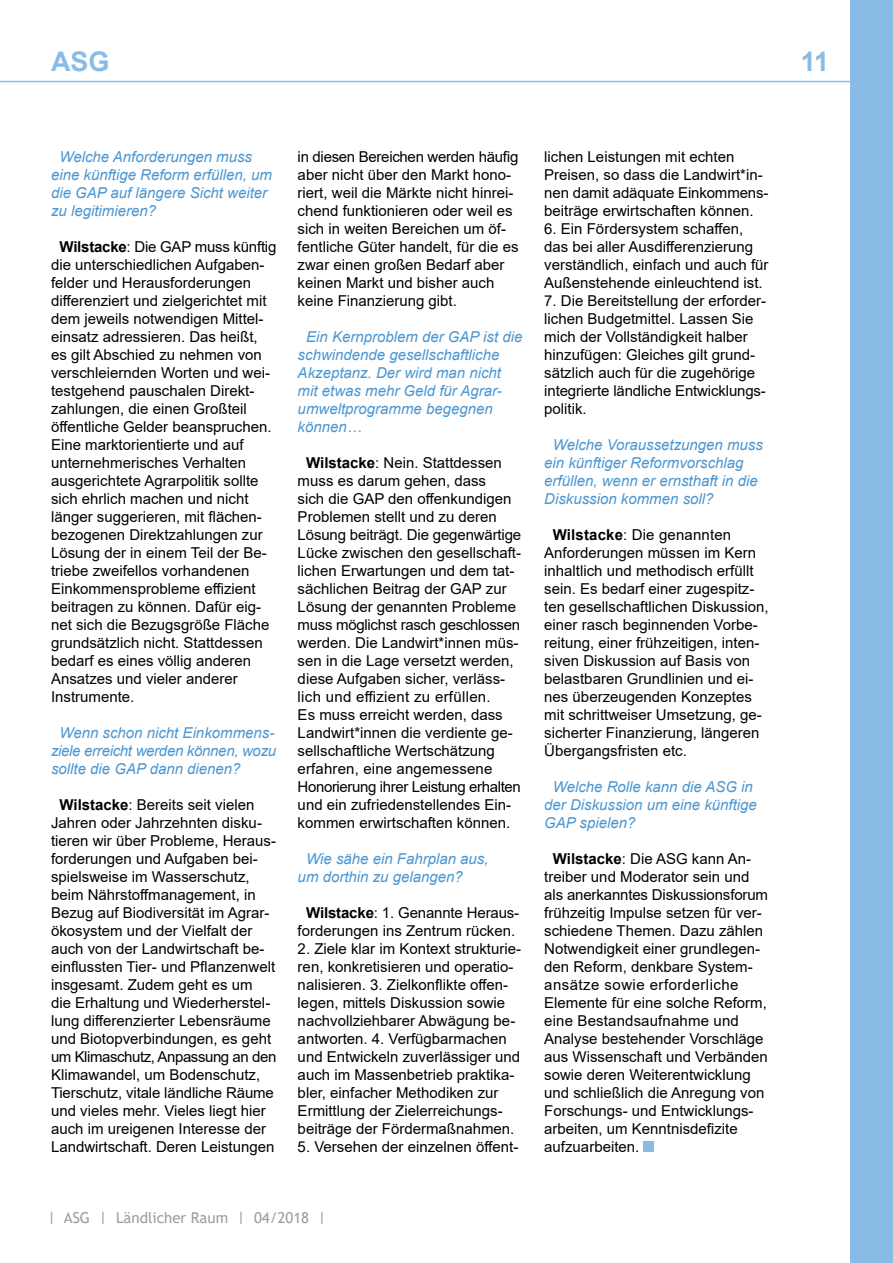
<style>
.page{position:relative;width:893px;height:1263px;background:#fff}
.page>*{position:absolute;margin:0;border:0;box-sizing:border-box;transform-origin:0 0}
.t1{font:700 27px "Arial";color:#88bce7}
.t2{font:15px/18px "Arial";color:#000}
.t3{font:italic 15px/18px "Arial";color:#4a96d2}
.t4{font:15px "Trebuchet MS";color:#9d9d9c}
.s1{font-weight:700}
</style>
<div class="page">
<div style="left:850px;top:0;width:43px;height:1263px;background:#88bce7"></div>
<hr style="left:0;top:81px;width:893px;height:1px;background:#88bce7">
<div style="left:643px;top:1141px;width:11px;height:11px;background:#88bce7"></div>
<h1 class="t1" style="left:51px;top:42px;width:60px">ASG</h1>
<h1 class="t1" style="left:801px;top:42px;width:30px">11</h1>
<p class="t3" style="left:51px;top:148px;width:222px;text-indent:9px">Welche Anforderungen muss eine künftige Reform erfüllen, um die GAP auf längere Sicht weiter zu legitimieren?</p>
<p class="t2" style="left:51px;top:238px;width:227px;text-indent:9px"><span class="s1">Wilstacke</span>: Die GAP muss künftig die unterschiedlichen Aufgaben&shy;felder und Herausforderungen differenziert und zielgerichtet mit dem jeweils notwendigen Mittel&shy;einsatz adressieren. Das heißt, es gilt Abschied zu nehmen von verschleiernden Worten und wei&shy;testgehend pauschalen Direkt&shy;zahlungen, die einen Großteil öffentliche Gelder beanspruchen.<br>Eine marktorientierte und auf unternehmerisches Verhalten ausgerichtete Agrarpolitik sollte sich ehrlich machen und nicht länger suggerieren, mit flächen&shy;bezogenen Direktzahlungen zur<br>Lösung der in einem Teil der Be&shy;triebe zweifellos vorhandenen<br>Einkommensprobleme effizient beitragen zu können. Dafür eig&shy;net sich die Bezugsgröße Fläche grundsätzlich nicht. Stattdessen bedarf es eines völlig anderen<br>Ansatzes und vieler anderer<br>Instrumente.</p>
<p class="t3" style="left:51px;top:724px;width:227px;text-indent:9px">Wenn schon nicht Einkommens&shy;ziele erreicht werden können, wozu sollte die GAP dann dienen?</p>
<p class="t2" style="left:51px;top:796px;width:227px;text-indent:9px"><span class="s1">Wilstacke</span>: Bereits seit vielen<br>Jahren oder Jahrzehnten disku&shy;tieren wir über Probleme, Heraus&shy;forderungen und Aufgaben bei&shy;spielsweise im Wasserschutz, beim Nährstoffmanagement, in<br>Bezug auf Biodiversität im Agrar&shy;ökosystem und der Vielfalt der auch von der Landwirtschaft be&shy;einflussten Tier- und Pflanzenwelt insgesamt. Zudem geht es um die Erhaltung und Wiederherstel&shy;lung differenzierter Lebensräume und Biotopverbindungen, es geht um Klimaschutz, Anpassung an den<br>Klimawandel, um Bodenschutz,<br>Tierschutz, vitale ländliche Räume und vieles mehr. Vieles liegt hier auch im ureigenen Interesse der<br>Landwirtschaft. Deren Leistungen</p>
<p class="t2" style="left:298px;top:148px;width:222px">in diesen Bereichen werden häufig aber nicht über den Markt hono&shy;riert, weil die Märkte nicht hinrei&shy;chend funktionieren oder weil es sich in weiten Bereichen um öf&shy;fentliche Güter handelt, für die es zwar einen großen Bedarf aber keinen Markt und bisher auch keine Finanzierung gibt.</p>
<p class="t3" style="left:298px;top:328px;width:226px;text-indent:9px">Ein Kernproblem der GAP ist die schwindende gesellschaftliche<br>Akzeptanz. Der wird man nicht mit etwas mehr Geld für Agrar&shy;umweltprogramme begegnen können…</p>
<p class="t2" style="left:298px;top:454px;width:225px;text-indent:9px"><span class="s1">Wilstacke</span>: Nein. Stattdessen muss es darum gehen, dass<br>sich die GAP den offenkundigen<br>Problemen stellt und zu deren<br>Lösung beiträgt. Die gegenwärtige<br>Lücke zwischen den gesellschaft&shy;lichen Erwartungen und dem tat&shy;sächlichen Beitrag der GAP zur<br>Lösung der genannten Probleme muss möglichst rasch geschlossen werden. Die Landwirt*innen müs&shy;sen in die Lage versetzt werden, diese Aufgaben sicher, verläss&shy;lich und effizient zu erfüllen.<br>Es muss erreicht werden, dass<br>Landwirt*innen die verdiente ge&shy;sellschaftliche Wertschätzung erfahren, eine angemessene<br>Honorierung ihrer Leistung erhalten und ein zufriedenstellendes Ein&shy;kommen erwirtschaften können.</p>
<p class="t3" style="left:298px;top:850px;width:192px;text-indent:9px">Wie sähe ein Fahrplan aus, um dorthin zu gelangen?</p>
<p class="t2" style="left:298px;top:904px;width:222px;text-align:center"><span class="s1">Wilstacke</span>: 1. Genannte Heraus&shy;forderungen ins Zentrum rücken.</p>
<p class="t2" style="left:298px;top:940px;width:225px">2. Ziele klar im Kontext strukturie&shy;ren, konkretisieren und operatio&shy;nalisieren. 3. Zielkonflikte offen&shy;legen, mittels Diskussion sowie nachvollziehbarer Abwägung be&shy;antworten. 4. Verfügbarmachen und Entwickeln zuverlässiger und auch im Massenbetrieb praktika&shy;bler, einfacher Methodiken zur Ermittlung der Zielerreichungs&shy;beiträge der Fördermaßnahmen.</p>
<p class="t2" style="left:298px;top:1138px;width:222px">5. Versehen der einzelnen öffent-</p>
<p class="t2" style="left:544px;top:148px;width:226px">lichen Leistungen mit echten<br>Preisen, so dass die Landwirt*in&shy;nen damit adäquate Einkommens&shy;beiträge erwirtschaften können.</p>
<p class="t2" style="left:544px;top:220px;width:226px">6. Ein Fördersystem schaffen, das bei aller Ausdifferenzierung verständlich, einfach und auch für Außenstehende einleuchtend ist.</p>
<p class="t2" style="left:544px;top:292px;width:223px">7. Die Bereitstellung der erforder&shy;lichen Budgetmittel. Lassen Sie mich der Vollständigkeit halber hinzufügen: Gleiches gilt grund&shy;sätzlich auch für die zugehörige integrierte ländliche Entwicklungs&shy;politik.</p>
<p class="t3" style="left:544px;top:436px;width:220px;text-indent:9px">Welche Voraussetzungen muss ein künftiger Reformvorschlag erfüllen, wenn er ernsthaft in die<br>Diskussion kommen soll?</p>
<p class="t2" style="left:544px;top:526px;width:226px;text-indent:9px"><span class="s1">Wilstacke</span>: Die genannten<br>Anforderungen müssen im Kern inhaltlich und methodisch erfüllt sein. Es bedarf einer zugespitz&shy;ten gesellschaftlichen Diskussion, einer rasch beginnenden Vorbe&shy;reitung, einer frühzeitigen, inten&shy;siven Diskussion auf Basis von belastbaren Grundlinien und ei&shy;nes überzeugenden Konzeptes mit schrittweiser Umsetzung, ge&shy;sicherter Finanzierung, längeren<br>Übergangsfristen etc.</p>
<p class="t3" style="left:544px;top:778px;width:214px;text-indent:9px">Welche Rolle kann die ASG in der Diskussion um eine künftige<br>GAP spielen?</p>
<p class="t2" style="left:544px;top:850px;width:225px;text-indent:9px"><span class="s1">Wilstacke</span>: Die ASG kann An&shy;treiber und Moderator sein und als anerkanntes Diskussionsforum frühzeitig Impulse setzen für ver&shy;schiedene Themen. Dazu zählen<br>Notwendigkeit einer grundlegen&shy;den Reform, denkbare System&shy;ansätze sowie erforderliche<br>Elemente für eine solche Reform, eine Bestandsaufnahme und<br>Analyse bestehender Vorschläge aus Wissenschaft und Verbänden sowie deren Weiterentwicklung und schließlich die Anregung von<br>Forschungs- und Entwicklungs&shy;arbeiten, um Kenntnisdefizite aufzuarbeiten.</p>
<p class="t4" style="left:48px;top:1208px;width:280px">| ASG | Ländlicher Raum | 04/2018 |</p>
</div>
